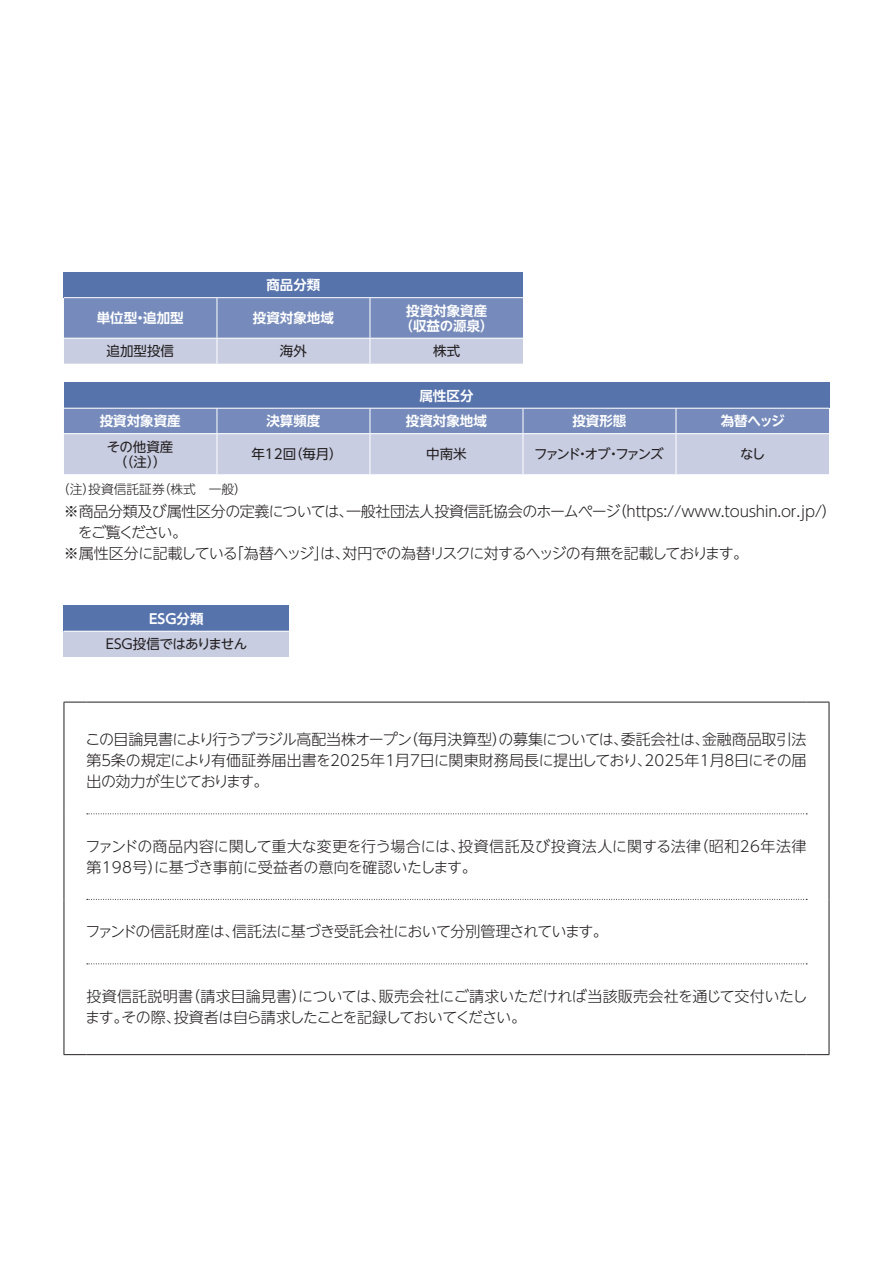
<style>
.page{position:relative;width:893px;height:1263px;background:#fff}
.page>*{position:absolute;margin:0;border:0;box-sizing:border-box;transform-origin:0 0}
.t1{font:300 15px/21px "UD Shin Go NT Pro";letter-spacing:-.02em;color:#231f20;text-align:justify}
.t2{font:300 15px/21px "UD Shin Go NT Pro";letter-spacing:.005em;color:#231f20}
.t3{font:300 15px "UD Shin Go NT Pro";letter-spacing:-.065em;color:#231f20}
.t4{font:300 15px "UD Shin Go NT Pro";letter-spacing:-.04em;color:#231f20}
.t5{font:300 15px "UD Shin Go NT Pro";letter-spacing:-.12em;color:#231f20}
.t6{font:700 13.5px/15px "UD Shin Go NT Pro De";color:#fff;text-align:center}
.t7{font:13.5px/15px "UD Shin Go NT Pro";letter-spacing:-.005em;color:#231f20;text-align:center}
.t8{font:13.5px "UD Shin Go NT Pro";letter-spacing:-.165em;color:#231f20}
.t9{font:13.5px "UD Shin Go NT Pro";letter-spacing:-.04em;color:#231f20}
.t10{font:300 12.75px "UD Shin Go NT Pro";color:#231f20}
</style>
<div class="page">
<svg style="left:87px;top:813px;width:720px;height:1px"></svg>
<svg style="left:87px;top:899px;width:720px;height:1px"></svg>
<svg style="left:87px;top:963px;width:720px;height:1px"></svg>
<svg style="left:65px;top:702px;width:21px;height:1px"></svg>
<hr style="left:64px;top:702px;width:1px;height:112px;background:#231f20">
<hr style="left:86px;top:702px;width:720px;height:1px;background:#231f20">
<svg style="left:806px;top:702px;width:23px;height:1px"></svg>
<hr style="left:829px;top:702px;width:1px;height:112px;background:#231f20">
<hr style="left:64px;top:814px;width:1px;height:85px;background:#231f20">
<hr style="left:829px;top:814px;width:1px;height:85px;background:#231f20">
<hr style="left:64px;top:899px;width:1px;height:65px;background:#231f20">
<hr style="left:829px;top:899px;width:1px;height:65px;background:#231f20">
<hr style="left:64px;top:964px;width:1px;height:90px;background:#231f20">
<hr style="left:829px;top:964px;width:1px;height:90px;background:#231f20">
<svg style="left:64px;top:1054px;width:22px;height:1px"></svg>
<hr style="left:86px;top:1054px;width:720px;height:1px;background:#231f20">
<svg style="left:806px;top:1054px;width:23px;height:1px"></svg>
<div style="left:64px;top:272px;width:459px;height:26px;background:#5673ac"></div>
<hr style="left:64px;top:297px;width:153px;height:1px;background:#fff">
<hr style="left:217px;top:297px;width:153px;height:1px;background:#fff">
<hr style="left:370px;top:297px;width:153px;height:1px;background:#fff">
<svg style="left:64px;top:298px;width:459px;height:66px;background:#98a6cb"></svg>
<div style="left:64px;top:383px;width:765px;height:25px;background:#5673ac"></div>
<svg style="left:64px;top:408px;width:765px;height:66px;background:#aab5d3"></svg>
<hr style="left:64px;top:433px;width:153px;height:1px;background:#fff">
<hr style="left:217px;top:433px;width:153px;height:1px;background:#fff">
<hr style="left:217px;top:434px;width:1px;height:40px;background:#fff">
<hr style="left:370px;top:433px;width:153px;height:1px;background:#fff">
<hr style="left:370px;top:434px;width:1px;height:40px;background:#fff">
<hr style="left:523px;top:433px;width:153px;height:1px;background:#fff">
<hr style="left:523px;top:434px;width:1px;height:40px;background:#fff">
<hr style="left:676px;top:433px;width:153px;height:1px;background:#fff">
<hr style="left:676px;top:434px;width:1px;height:40px;background:#fff">
<div style="left:64px;top:606px;width:225px;height:25px;background:#5673ac"></div>
<div style="left:64px;top:631px;width:225px;height:26px;background:#c8cde1"></div>
<hr style="left:64px;top:631px;width:225px;height:1px;background:#fff">
<p class="t6" style="left:266px;top:277px;width:55px">商品分類</p>
<p class="t6" style="left:97px;top:310px;width:88px">単位型・追加型</p>
<p class="t6" style="left:253px;top:310px;width:82px">投資対象地域</p>
<p class="t6" style="left:399px;top:302px;width:96px">投資対象資産（収益の源泉）</p>
<p class="t7" style="left:107px;top:343px;width:69px">追加型投信</p>
<p class="t7" style="left:280px;top:343px;width:28px">海外</p>
<p class="t7" style="left:433px;top:343px;width:28px">株式</p>
<p class="t6" style="left:419px;top:388px;width:55px">属性区分</p>
<p class="t6" style="left:100px;top:413px;width:82px">投資対象資産</p>
<p class="t6" style="left:266px;top:413px;width:55px">決算頻度</p>
<p class="t6" style="left:406px;top:413px;width:82px">投資対象地域</p>
<p class="t6" style="left:572px;top:413px;width:55px">投資形態</p>
<p class="t6" style="left:721px;top:413px;width:66px">為替ヘッジ</p>
<p class="t7" style="left:107px;top:438px;width:68px">その他資産（（注））</p>
<p class="t7" style="left:251px;top:446px;width:93px">年12回（毎月）</p>
<p class="t7" style="left:426px;top:446px;width:42px">中南米</p>
<p class="t8" style="left:534px;top:443px;width:131px">ファンド・オブ・ファンズ</p>
<p class="t7" style="left:740px;top:446px;width:27px">なし</p>
<p class="t10" style="left:57px;top:479px;width:192px">（注）投資信託証券（株式　一般）</p>
<p class="t1" style="left:64px;top:500px;width:774px">※商品分類及び属性区分の定義については、一般社団法人投資信託協会のホームページ（https://www.toushin.or.jp/）</p>
<p class="t5" style="left:78px;top:520px;width:111px">をご覧ください。</p>
<p class="t3" style="left:64px;top:541px;width:686px">※属性区分に記載している「為替ヘッジ」は、対円での為替リスクに対するヘッジの有無を記載しております。</p>
<p class="t6" style="left:149px;top:611px;width:56px">ESG分類</p>
<p class="t9" style="left:106px;top:633px;width:143px">ESG投信ではありません</p>
<p class="t1" style="left:85px;top:728px;width:723px">この目論見書により行うブラジル高配当株オープン（毎月決算型）の募集については、委託会社は、金融商品取引法第５条の規定により有価証券届出書を2025年1月7日に関東財務局長に提出しており、2025年1月8日にその届出の効力が生じております。</p>
<p class="t2" style="left:85px;top:835px;width:722px">ファンドの商品内容に関して重大な変更を行う場合には、投資信託及び投資法人に関する法律（昭和26年法律第198号）に基づき事前に受益者の意向を確認いたします。</p>
<p class="t4" style="left:85px;top:919px;width:524px">ファンドの信託財産は、信託法に基づき受託会社において分別管理されています。</p>
<p class="t1" style="left:85px;top:985px;width:724px">投資信託説明書（請求目論見書）については、販売会社にご請求いただければ当該販売会社を通じて交付いたします。その際、投資者は自ら請求したことを記録しておいてください。</p>
</div>
